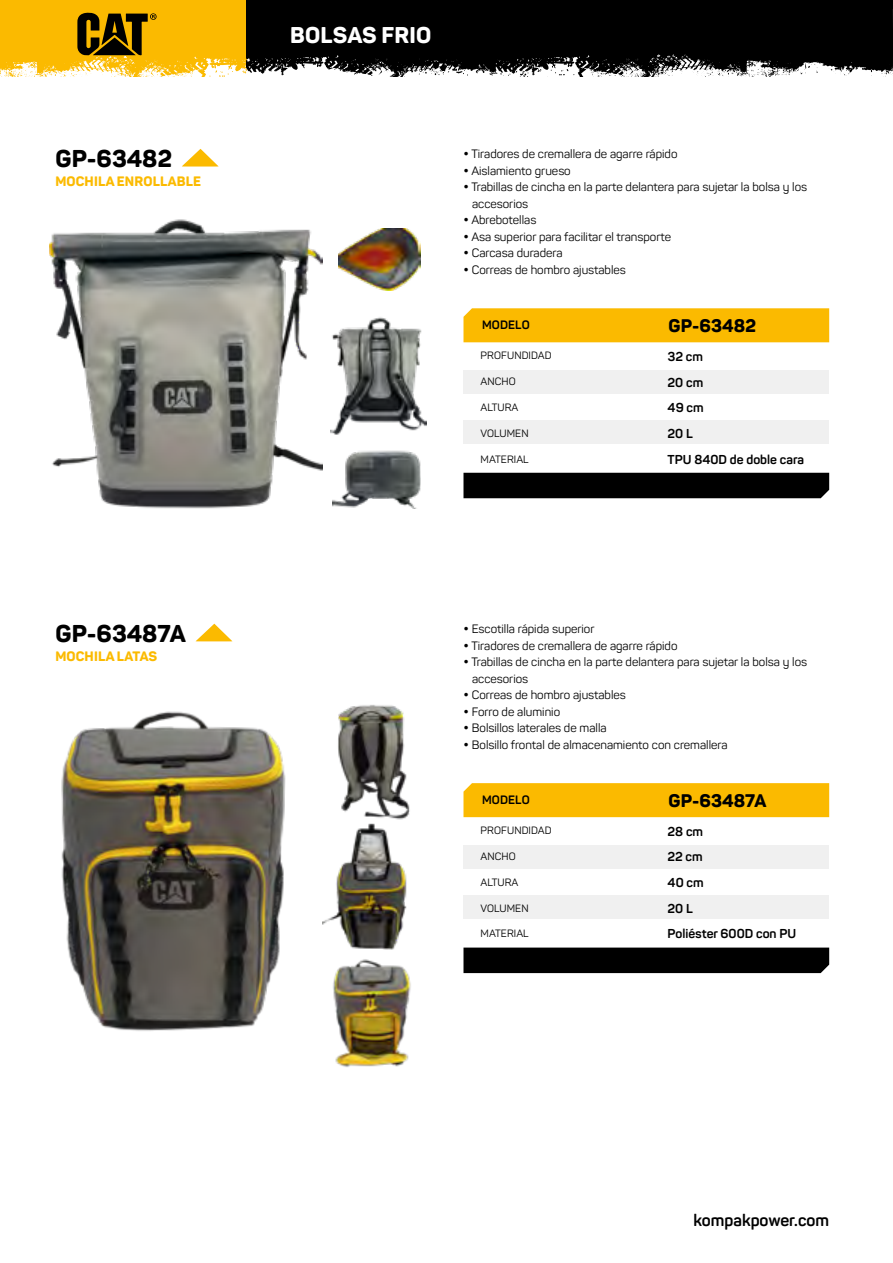
<style>
.page{position:relative;width:893px;height:1263px;background:#fff}
.page>*{position:absolute;margin:0;border:0;box-sizing:border-box;transform-origin:0 0}
.t1{font:800 24px "Panton";color:#000}
.t2{font:800 22.5px "Panton";letter-spacing:.01em;color:#fff}
.t3{font:800 18px "Panton";color:#000}
.t4{font:700 16.5px "Panton";color:#000}
.t5{font:800 13.5px "Panton";letter-spacing:.01em;color:#fbba00}
.t6{font:700 12.75px/25.7px "Panton";color:#000}
.t7{font:12px/16.5px "Panton";color:#000}
.t8{font:700 12px "Panton";letter-spacing:.01em;color:#000}
.t9{font:10.5px "Panton";letter-spacing:.01em;color:#000}
</style>
<div class="page">
<svg style="left:247px;top:9px;width:645px;height:67px;background:#1d1d1d"></svg>
<div style="left:247px;top:0;width:646px;height:9px;background:#000"></div>
<svg style="left:892px;top:9px;width:1px;height:65px"></svg>
<div style="left:463px;top:371px;width:366px;height:23px;background:#f0f0f0"></div>
<div style="left:463px;top:845px;width:366px;height:24px;background:#f0f0f0"></div>
<div style="left:463px;top:420px;width:366px;height:23px;background:#f0f0f0"></div>
<div style="left:463px;top:895px;width:366px;height:23px;background:#f0f0f0"></div>
<div style="left:463px;top:308px;width:366px;height:34px;background:#fbba00"></div>
<div style="left:463px;top:783px;width:366px;height:34px;background:#fbba00"></div>
<div style="left:463px;top:473px;width:366px;height:25px;background:#000"></div>
<div style="left:463px;top:947px;width:366px;height:26px;background:#000"></div>
<img style="left:338px;top:704px;width:72px;height:114px">
<img style="left:331px;top:317px;width:95px;height:118px">
<img style="left:339px;top:229px;width:82px;height:61px">
<img style="left:61px;top:711px;width:225px;height:320px">
<img style="left:49px;top:219px;width:273px;height:290px">
<img style="left:332px;top:450px;width:89px;height:58px">
<img style="left:333px;top:959px;width:78px;height:108px">
<img style="left:322px;top:818px;width:85px;height:131px">
<svg style="left:0;top:0;width:247px;height:77px;background:#e0ac19"></svg>
<svg style="left:182px;top:149px;width:37px;height:18px"></svg>
<svg style="left:196px;top:624px;width:36px;height:17px"></svg>
<h1 class="t1" style="left:55px;top:144px;width:118px">GP-63482</h1>
<p class="t5" style="left:55px;top:173px;width:147px">MOCHILA ENROLLABLE</p>
<h1 class="t1" style="left:55px;top:618px;width:132px">GP-63487A</h1>
<p class="t5" style="left:55px;top:648px;width:103px">MOCHILA LATAS</p>
<h2 class="t2" style="left:290px;top:21px;width:142px">BOLSAS FRIO</h2>
<p class="t7" style="left:463px;top:146px;width:216px">• Tiradores de cremallera de agarre rápido</p>
<p class="t7" style="left:463px;top:162px;width:109px">• Aislamiento grueso</p>
<p class="t7" style="left:472px;top:179px;width:337px;text-indent:-9px">• Trabillas de cincha en la parte delantera para sujetar la bolsa y los accesorios</p>
<p class="t7" style="left:463px;top:212px;width:74px">• Abrebotellas</p>
<p class="t7" style="left:463px;top:228px;width:209px">• Asa superior para facilitar el transporte</p>
<p class="t7" style="left:463px;top:245px;width:101px">• Carcasa duradera</p>
<p class="t7" style="left:463px;top:261px;width:164px">• Correas de hombro ajustables</p>
<p class="t8" style="left:482px;top:318px;width:49px">MODELO</p>
<p class="t9" style="left:481px;top:349px;width:73px">PROFUNDIDAD</p>
<p class="t9" style="left:481px;top:375px;width:37px">ANCHO</p>
<p class="t9" style="left:481px;top:401px;width:39px">ALTURA</p>
<p class="t9" style="left:481px;top:427px;width:50px">VOLUMEN</p>
<p class="t9" style="left:481px;top:452px;width:50px">MATERIAL</p>
<h3 class="t3" style="left:668px;top:314px;width:89px">GP-63482</h3>
<p class="t6" style="left:668px;top:344px;width:138px">32 cm<br>20 cm<br>49 cm<br>20 L<br>TPU 840D de doble cara</p>
<p class="t7" style="left:463px;top:620px;width:133px">• Escotilla rápida superior</p>
<p class="t7" style="left:463px;top:637px;width:216px">• Tiradores de cremallera de agarre rápido</p>
<p class="t7" style="left:472px;top:653px;width:337px;text-indent:-9px">• Trabillas de cincha en la parte delantera para sujetar la bolsa y los accesorios</p>
<p class="t7" style="left:463px;top:686px;width:164px">• Correas de hombro ajustables</p>
<p class="t7" style="left:463px;top:703px;width:98px">• Forro de aluminio</p>
<p class="t7" style="left:463px;top:719px;width:145px">• Bolsillos laterales de malla</p>
<p class="t7" style="left:463px;top:736px;width:266px">• Bolsillo frontal de almacenamiento con cremallera</p>
<p class="t8" style="left:482px;top:792px;width:49px">MODELO</p>
<p class="t9" style="left:481px;top:824px;width:73px">PROFUNDIDAD</p>
<p class="t9" style="left:481px;top:850px;width:37px">ANCHO</p>
<p class="t9" style="left:481px;top:876px;width:39px">ALTURA</p>
<p class="t9" style="left:481px;top:901px;width:50px">VOLUMEN</p>
<p class="t9" style="left:481px;top:927px;width:50px">MATERIAL</p>
<h3 class="t3" style="left:668px;top:789px;width:99px">GP-63487A</h3>
<p class="t6" style="left:668px;top:818px;width:130px">28 cm<br>22 cm<br>40 cm<br>20 L<br>Poliéster 600D con PU</p>
<h3 class="t4" style="left:693px;top:1209px;width:137px">kompakpower.com</h3>
</div>
